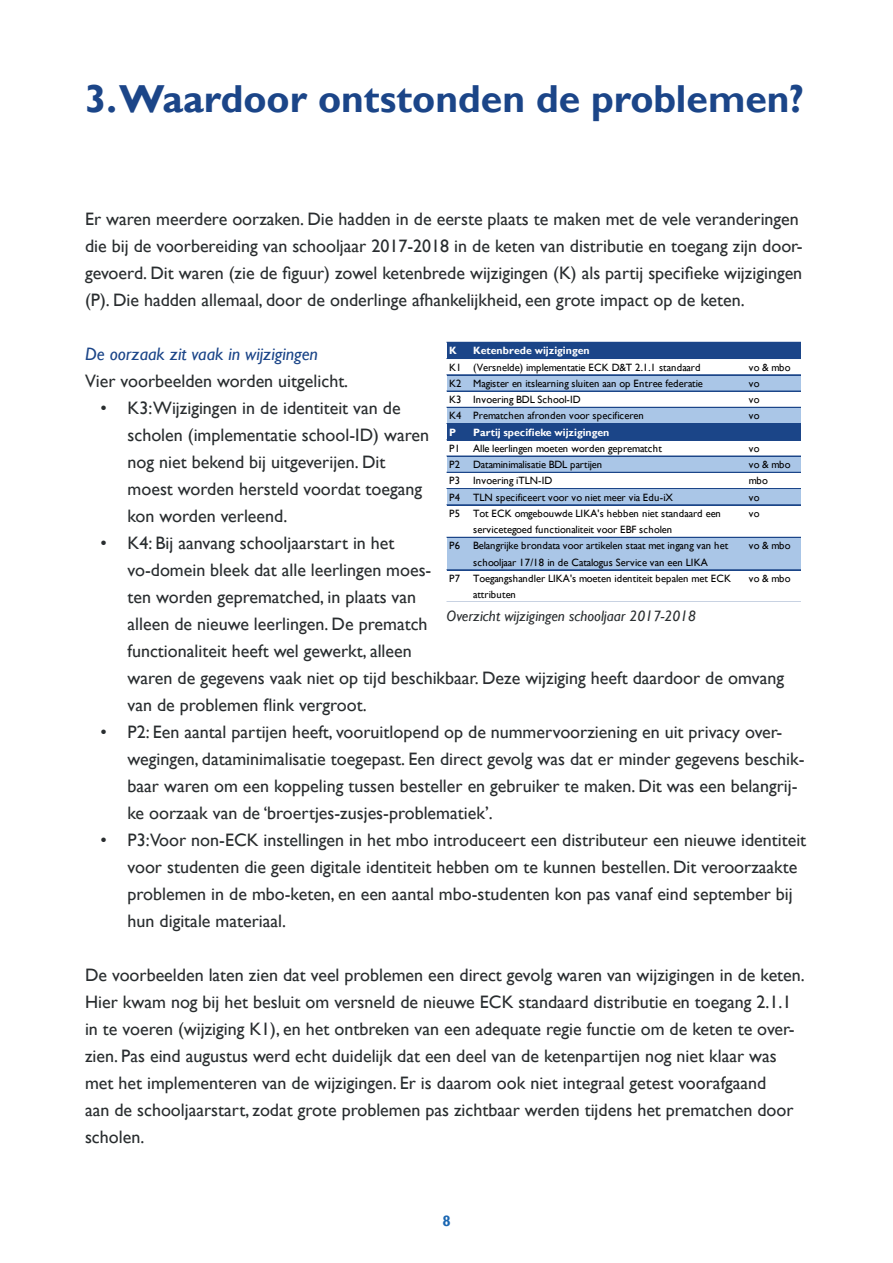
<style>
.page{position:relative;width:893px;height:1263px;background:#fff}
.page>*{position:absolute;margin:0;border:0;box-sizing:border-box;transform-origin:0 0}
.t1{font:700 39px "Gill Sans";color:#1b4588}
.t2{font:18px/27px "Gill Sans";color:#292d2f}
.t3{font:italic 18px "Gill Sans";color:#1b4588}
.t4{font:italic 15px "Gill Sans";color:#292d2f}
.t5{font:700 15px "Gill Sans";color:#1a66b2}
.t6{font:10.65px/16.2px "Gill Sans";letter-spacing:-.01em;color:#000001}
.t7{font:700 10.65px "Gill Sans";letter-spacing:-.005em;color:#fff}
.t8{font:10.65px "Gill Sans";letter-spacing:.01em;color:#000001}
</style>
<div class="page">
<div style="left:447px;top:342px;width:353px;height:17px;background:#1b4588"></div>
<div style="left:447px;top:375px;width:353px;height:17px;background:#aac6e7"></div>
<div style="left:447px;top:407px;width:353px;height:17px;background:#aac6e7"></div>
<div style="left:447px;top:423px;width:353px;height:17px;background:#1b4588"></div>
<div style="left:447px;top:456px;width:353px;height:17px;background:#aac6e7"></div>
<div style="left:447px;top:488px;width:353px;height:17px;background:#aac6e7"></div>
<div style="left:447px;top:537px;width:353px;height:33px;background:#aac6e7"></div>
<hr style="left:447px;top:374px;width:353px;height:1px;background:#1b4588">
<hr style="left:447px;top:375px;width:353px;height:1px;background:#1b4588">
<hr style="left:447px;top:391px;width:353px;height:1px;background:#1b4588">
<hr style="left:447px;top:407px;width:353px;height:1px;background:#1b4588">
<hr style="left:447px;top:440px;width:353px;height:1px;background:#1b4588">
<hr style="left:447px;top:456px;width:353px;height:1px;background:#1b4588">
<hr style="left:447px;top:472px;width:353px;height:1px;background:#1b4588">
<hr style="left:447px;top:488px;width:353px;height:1px;background:#1b4588">
<hr style="left:447px;top:504px;width:353px;height:1px;background:#1b4588">
<hr style="left:447px;top:505px;width:353px;height:1px;background:#1b4588">
<hr style="left:447px;top:537px;width:353px;height:1px;background:#1b4588">
<hr style="left:447px;top:569px;width:353px;height:1px;background:#1b4588">
<hr style="left:447px;top:570px;width:353px;height:1px;background:#1b4588">
<hr style="left:447px;top:602px;width:353px;height:1px;background:#1b4588">
<h1 class="t1" style="left:85px;top:75px;width:721px">3.Waardoor ontstonden de problemen?</h1>
<p class="t2" style="left:85px;top:206px;width:719px">Er waren meerdere oorzaken. Die hadden in de eerste plaats te maken met de vele veranderingen die bij de voorbereiding van schooljaar 2017-2018 in de keten van distributie en toegang zijn door&shy;gevoerd. Dit waren (zie de figuur) zowel ketenbrede wijzigingen (K) als partij specifieke wijzigingen (P). Die hadden allemaal, door de onderlinge afhankelijkheid, een grote impact op de keten.</p>
<p class="t3" style="left:85px;top:343px;width:234px">De oorzaak zit vaak in wijzigingen</p>
<p class="t2" style="left:85px;top:368px;width:265px">Vier voorbeelden worden uitgelicht.</p>
<p class="t2" style="left:128px;top:395px;width:303px;text-indent:-27px">• K3:Wijzigingen in de identiteit van de scholen (implementatie school-ID) waren nog niet bekend bij uitgeverijen. Dit moest worden hersteld voordat toegang kon worden verleend.</p>
<p class="t2" style="left:128px;top:530px;width:658px;text-indent:-27px">• K4: Bij aanvang schooljaarstart in het<br>vo-domein bleek dat alle leerlingen moes-<br>ten worden geprematched, in plaats van<br>alleen de nieuwe leerlingen. De prematch<br>functionaliteit heeft wel gewerkt, alleen<br>waren de gegevens vaak niet op tijd beschikbaar. Deze wijziging heeft daardoor de omvang van de problemen flink vergroot.</p>
<p class="t2" style="left:128px;top:719px;width:679px;text-indent:-27px">• P2: Een aantal partijen heeft, vooruitlopend op de nummervoorziening en uit privacy over&shy;wegingen, dataminimalisatie toegepast. Een direct gevolg was dat er minder gegevens beschik&shy;baar waren om een koppeling tussen besteller en gebruiker te maken. Dit was een belangrij&shy;ke oorzaak van de ‘broertjes-zusjes-problematiek’.</p>
<p class="t2" style="left:128px;top:827px;width:680px;text-indent:-27px">• P3:Voor non-ECK instellingen in het mbo introduceert een distributeur een nieuwe identiteit voor studenten die geen digitale identiteit hebben om te kunnen bestellen. Dit veroorzaakte problemen in de mbo-keten, en een aantal mbo-studenten kon pas vanaf eind september bij hun digitale materiaal.</p>
<p class="t2" style="left:85px;top:962px;width:721px">De voorbeelden laten zien dat veel problemen een direct gevolg waren van wijzigingen in de keten.<br>Hier kwam nog bij het besluit om versneld de nieuwe ECK standaard distributie en toegang 2.1.1 in te voeren (wijziging K1), en het ontbreken van een adequate regie functie om de keten te over&shy;zien. Pas eind augustus werd echt duidelijk dat een deel van de ketenpartijen nog niet klaar was met het implementeren van de wijzigingen. Er is daarom ook niet integraal getest voorafgaand<br>aan de schooljaarstart, zodat grote problemen pas zichtbaar werden tijdens het prematchen door scholen.</p>
<p class="t7" style="left:449px;top:344px;width:9px">K</p>
<p class="t7" style="left:473px;top:344px;width:118px">Ketenbrede wijzigingen</p>
<p class="t6" style="left:449px;top:359px;width:253px">K1 (Versnelde) implementatie ECK D&amp;T 2.1.1 standaard</p>
<p class="t6" style="left:749px;top:359px;width:43px">vo &amp; mbo</p>
<p class="t6" style="left:449px;top:375px;width:255px">K2 Magister en itslearning sluiten aan op Entree federatie</p>
<p class="t6" style="left:749px;top:375px;width:12px">vo</p>
<p class="t8" style="left:449px;top:393px;width:133px">K3 Invoering BDL School-ID</p>
<p class="t6" style="left:749px;top:391px;width:12px">vo</p>
<p class="t6" style="left:449px;top:408px;width:196px">K4 Prematchen afronden voor specificeren</p>
<p class="t6" style="left:749px;top:408px;width:12px">vo</p>
<p class="t7" style="left:449px;top:425px;width:8px">P</p>
<p class="t7" style="left:473px;top:425px;width:138px">Partij specifieke wijzigingen</p>
<p class="t6" style="left:449px;top:440px;width:214px">P1 Alle leerlingen moeten worden geprematcht</p>
<p class="t6" style="left:749px;top:440px;width:12px">vo</p>
<p class="t6" style="left:449px;top:456px;width:155px">P2 Dataminimalisatie BDL partijen</p>
<p class="t6" style="left:749px;top:456px;width:43px">vo &amp; mbo</p>
<p class="t6" style="left:449px;top:473px;width:105px">P3 Invoering iTLN-ID</p>
<p class="t6" style="left:749px;top:473px;width:21px">mbo</p>
<p class="t6" style="left:449px;top:489px;width:225px">P4 TLN specificeert voor vo niet meer via Edu-iX</p>
<p class="t6" style="left:749px;top:489px;width:12px">vo</p>
<p class="t6" style="left:473px;top:505px;width:249px;text-indent:-24px">P5 Tot ECK omgebouwde LIKA's hebben niet standaard een servicetegoed functionaliteit voor EBF scholen</p>
<p class="t6" style="left:749px;top:505px;width:12px">vo</p>
<p class="t6" style="left:449px;top:538px;width:281px;text-align:center">P6 Belangrijke brondata voor artikelen staat met ingang van het schooljaar 17/18 in de Catalogus Service van een LIKA</p>
<p class="t6" style="left:749px;top:538px;width:43px">vo &amp; mbo</p>
<p class="t6" style="left:473px;top:570px;width:259px;text-indent:-24px">P7 Toegangshandler LIKA's moeten identiteit bepalen met ECK attributen</p>
<p class="t6" style="left:749px;top:570px;width:43px">vo &amp; mbo</p>
<p class="t4" style="left:446px;top:607px;width:251px">Overzicht wijzigingen schooljaar 2017-2018</p>
<p class="t5" style="left:442px;top:1211px;width:10px">8</p>
</div>
